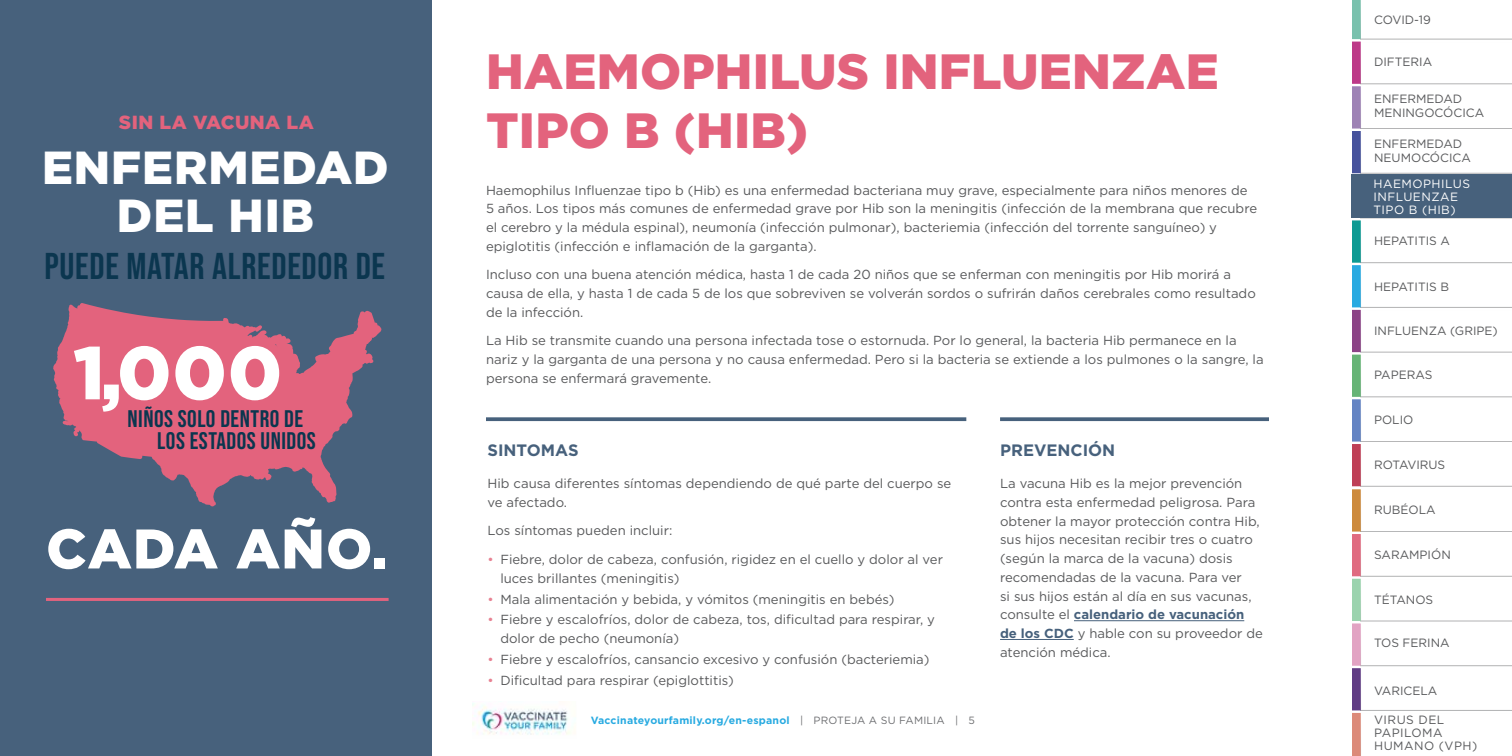
<style>
.page{position:relative;width:1512px;height:756px;background:#fff}
.page>*{position:absolute;margin:0;border:0;box-sizing:border-box;transform-origin:0 0}
.t1{font:900 74.85px "Gotham";color:#fff}
.t2{font:900 55.65px "Gotham";letter-spacing:.02em;color:#fff}
.t3{font:900 49.5px/59.4px "Gotham";letter-spacing:.005em;color:#e3637d}
.t4{font:900 46.35px/48.3px "Gotham";letter-spacing:.02em;color:#fff;text-align:center}
.t5{font:37.35px "Bebas Neue";letter-spacing:.02em;color:#0b364f}
.t6{font:24px "Bebas Neue";letter-spacing:.02em;color:#0b364f}
.t7{font:900 19.05px "Gotham";letter-spacing:.025em;color:#e3637d}
.t8{font:700 16.5px "Gotham";color:#47617c}
.t9{font:13.2px/18.8px "Gotham";color:#58595b}
.t10{font:12px/14.2px "Gotham";color:#58595b}
.t11{font:12px/12.8px "Gotham";letter-spacing:.04em;color:#fff}
.t12{font:12px/12.8px "Gotham";letter-spacing:.04em;color:#58595b}
.t13{font:700 10.5px "Gotham";letter-spacing:.02em;color:#28aae1}
.s1{color:#e88192}
.s2{font-weight:400;color:#6d6e71}
.s3{font-weight:700;color:#47617c}
</style>
<div class="page">
<svg style="left:1352px;top:0;width:160px;height:756px"></svg>
<img style="left:472px;top:703px;width:99px;height:32px">
<div style="left:1352px;top:175px;width:160px;height:43px;background:#47617c"></div>
<div style="left:0;top:0;width:432px;height:756px;background:#47617c"></div>
<svg style="left:53px;top:303px;width:328px;height:203px;fill:#e3637d"></svg>
<hr style="left:46px;top:598px;width:343px;height:3px;background:#e2637e">
<svg style="left:262px;top:343px;width:19px;height:39px"></svg>
<svg style="left:1000px;top:417px;width:269px;height:4px"></svg>
<svg style="left:486px;top:417px;width:480px;height:4px;background:#556d86"></svg>
<hr style="left:1074px;top:620px;width:170px;height:1px;background:#47617c">
<hr style="left:1000px;top:639px;width:74px;height:1px;background:#47617c">
<h3 class="t7" style="left:119px;top:109px;width:196px">SIN LA VACUNA LA</h3>
<h3 class="t4" style="left:42px;top:143px;width:348px">ENFERMEDAD<br>DEL HIB</h3>
<h3 class="t5" style="left:44px;top:245px;width:342px">PUEDE MATAR ALREDEDOR DE</h3>
<h1 class="t1" style="left:73px;top:321px;width:210px">1,000</h1>
<h3 class="t6" style="left:157px;top:427px;width:160px">LOS ESTADOS UNIDOS</h3>
<h3 class="t6" style="left:128px;top:405px;width:177px">NIÑOS SOLO DENTRO DE</h3>
<h2 class="t2" style="left:46px;top:510px;width:343px">CADA AÑO.</h2>
<h3 class="t3" style="left:486px;top:41px;width:734px">HAEMOPHILUS INFLUENZAE<br>TIPO B (HIB)</h3>
<p class="t9" style="left:486px;top:180px;width:773px">Haemophilus Influenzae tipo b (Hib) es una enfermedad bacteriana muy grave, especialmente para niños menores de 5 años. Los tipos más comunes de enfermedad grave por Hib son la meningitis (infección de la membrana que recubre el cerebro y la médula espinal), neumonía (infección pulmonar), bacteriemia (infección del torrente sanguíneo) y epiglotitis (infección e inflamación de la garganta).</p>
<p class="t9" style="left:486px;top:265px;width:771px">Incluso con una buena atención médica, hasta 1 de cada 20 niños que se enferman con meningitis por Hib morirá a causa de ella, y hasta 1 de cada 5 de los que sobreviven se volverán sordos o sufrirán daños cerebrales como resultado de la infección.</p>
<p class="t9" style="left:486px;top:331px;width:779px">La Hib se transmite cuando una persona infectada tose o estornuda. Por lo general, la bacteria Hib permanece en la nariz y la garganta de una persona y no causa enfermedad. Pero si la bacteria se extiende a los pulmones o la sangre, la persona se enfermará gravemente.</p>
<p class="t8" style="left:488px;top:439px;width:93px">SINTOMAS</p>
<p class="t9" style="left:488px;top:474px;width:465px">Hib causa diferentes síntomas dependiendo de qué parte del cuerpo se ve afectado.</p>
<p class="t9" style="left:488px;top:521px;width:186px">Los síntomas pueden incluir:</p>
<p class="t9" style="left:500px;top:550px;width:444px;text-indent:-13px"><span class="s1">•</span> Fiebre, dolor de cabeza, confusión, rigidez en el cuello y dolor al ver luces brillantes (meningitis)</p>
<p class="t9" style="left:488px;top:589px;width:408px"><span class="s1">•</span> Mala alimentación y bebida, y vómitos (meningitis en bebés)</p>
<p class="t9" style="left:500px;top:610px;width:436px;text-indent:-13px"><span class="s1">•</span> Fiebre y escalofríos, dolor de cabeza, tos, dificultad para respirar, y dolor de pecho (neumonía)</p>
<p class="t9" style="left:488px;top:650px;width:444px"><span class="s1">•</span> Fiebre y escalofríos, cansancio excesivo y confusión (bacteriemia)</p>
<p class="t9" style="left:488px;top:671px;width:248px"><span class="s1">•</span> Dificultad para respirar (epiglottitis)</p>
<p class="t13" style="left:591px;top:714px;width:386px">Vaccinateyourfamily.org/en-espanol <span class="s2">| PROTEJA A SU FAMILIA | 5</span></p>
<p class="t8" style="left:1000px;top:439px;width:117px">PREVENCIÓN</p>
<p class="t9" style="left:1000px;top:474px;width:264px">La vacuna Hib es la mejor prevención contra esta enfermedad peligrosa. Para obtener la mayor protección contra Hib, sus hijos necesitan recibir tres o cuatro (según la marca de la vacuna) dosis recomendadas de la vacuna. Para ver<br>si sus hijos están al día en sus vacunas, consulte el <span class="s3">calendario de vacunación de los CDC</span> y hable con su proveedor de atención médica.</p>
<p class="t10" style="left:1374px;top:12px;width:58px">COVID-19</p>
<p class="t10" style="left:1374px;top:55px;width:60px">DIFTERIA</p>
<p class="t10" style="left:1374px;top:91px;width:112px">ENFERMEDAD<br>MENINGOCÓCICA</p>
<p class="t10" style="left:1374px;top:136px;width:98px">ENFERMEDAD<br>NEUMOCÓCICA</p>
<p class="t11" style="left:1373px;top:177px;width:98px">HAEMOPHILUS<br>INFLUENZAE<br>TIPO B (HIB)</p>
<p class="t10" style="left:1374px;top:233px;width:77px">HEPATITIS A</p>
<p class="t10" style="left:1374px;top:279px;width:77px">HEPATITIS B</p>
<p class="t10" style="left:1374px;top:323px;width:125px">INFLUENZA (GRIPE)</p>
<p class="t10" style="left:1374px;top:367px;width:60px">PAPERAS</p>
<p class="t10" style="left:1374px;top:413px;width:41px">POLIO</p>
<p class="t10" style="left:1374px;top:457px;width:73px">ROTAVIRUS</p>
<p class="t10" style="left:1374px;top:503px;width:63px">RUBÉOLA</p>
<p class="t10" style="left:1374px;top:548px;width:78px">SARAMPIÓN</p>
<p class="t10" style="left:1374px;top:592px;width:61px">TÉTANOS</p>
<p class="t10" style="left:1374px;top:635px;width:77px">TOS FERINA</p>
<p class="t10" style="left:1374px;top:683px;width:65px">VARICELA</p>
<p class="t12" style="left:1374px;top:714px;width:105px">VIRUS DEL<br>PAPILOMA<br>HUMANO (VPH)</p>
</div>
